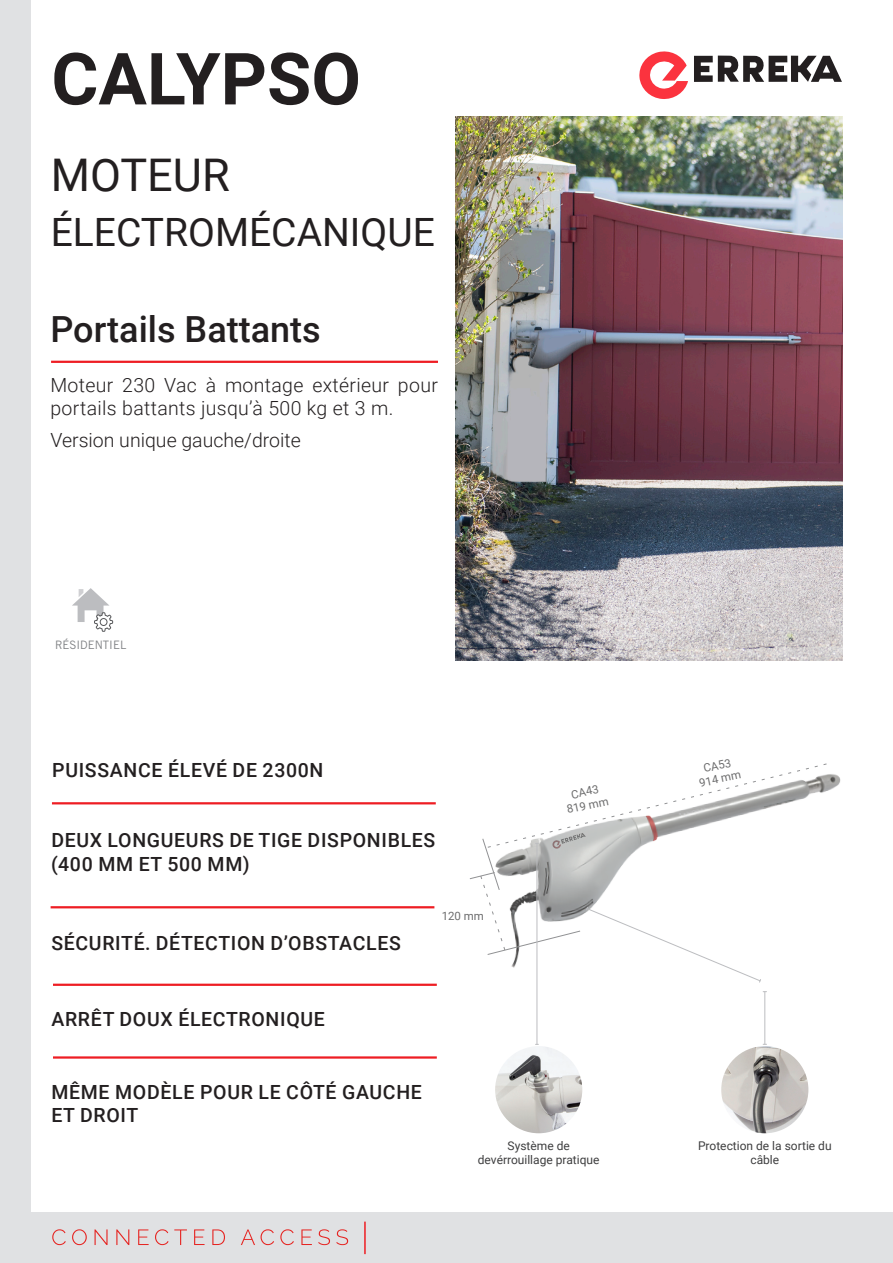
<style>
.page{position:relative;width:893px;height:1263px;background:#fff}
.page>*{position:absolute;margin:0;border:0;box-sizing:border-box;transform-origin:0 0}
.t1{font:700 72px "Roboto";color:#231f20}
.t2{font:45px "Roboto";color:#231f20}
.t3{font:39px "Roboto";color:#231f20}
.t4{font:500 36px "Roboto";color:#231f20}
.t5{font:500 19.5px/23.4px "Roboto";letter-spacing:.035em;color:#231f20}
.t6{font:300 19.5px/23.4px "Roboto";letter-spacing:.015em;color:#231f20}
.NOTAS_imagenes{font:12px/13.5px "Roboto";color:#3e3e3f;text-align:center}
.t7{font:11.55px "Trade Gothic";color:#808285}
.t8{font:11.55px "Roboto";color:#3e3e3f}
.t9{font:11.4px/13.8px "Roboto";color:#3e3e3f;text-align:center}
</style>
<div class="page">
<div style="left:0;top:0;width:31px;height:1263px;background:#e0e1e3"></div>
<div style="left:0;top:1212px;width:893px;height:50px;background:#e0e1e3"></div>
<svg style="left:52px;top:1229px;width:14px;height:16px"></svg>
<svg style="left:72px;top:1229px;width:15px;height:16px"></svg>
<svg style="left:95px;top:1229px;width:13px;height:16px"></svg>
<svg style="left:116px;top:1229px;width:13px;height:16px"></svg>
<svg style="left:138px;top:1229px;width:11px;height:16px"></svg>
<svg style="left:155px;top:1229px;width:32px;height:16px"></svg>
<svg style="left:194px;top:1229px;width:11px;height:16px"></svg>
<svg style="left:212px;top:1229px;width:13px;height:16px"></svg>
<svg style="left:241px;top:1229px;width:14px;height:16px"></svg>
<svg style="left:261px;top:1229px;width:13px;height:16px"></svg>
<svg style="left:280px;top:1229px;width:14px;height:16px"></svg>
<svg style="left:301px;top:1229px;width:11px;height:16px"></svg>
<svg style="left:318px;top:1229px;width:12px;height:16px"></svg>
<svg style="left:336px;top:1229px;width:12px;height:16px"></svg>
<hr style="left:364px;top:1221px;width:2px;height:33px;background:#ee1d23">
<hr style="left:52px;top:802px;width:384px;height:2px;background:#ee1d23">
<hr style="left:51px;top:906px;width:383px;height:2px;background:#ee1d23">
<hr style="left:53px;top:984px;width:384px;height:2px;background:#ee1d23">
<hr style="left:53px;top:1056px;width:384px;height:3px;background:#ee1d23">
<hr style="left:51px;top:361px;width:387px;height:2px;background:#ee1d23">
<svg style="left:72px;top:588px;width:42px;height:44px"></svg>
<svg style="left:639px;top:51px;width:49px;height:48px"></svg>
<svg style="left:694px;top:56px;width:148px;height:26px"></svg>
<img style="left:455px;top:116px;width:387px;height:544px">
<hr style="left:764px;top:992px;width:1px;height:52px;background:#bcbdc0">
<hr style="left:537px;top:843px;width:1px;height:201px;background:#bcbdc0">
<svg style="left:469px;top:763px;width:359px;height:220px"></svg>
<img style="left:495px;top:1046px;width:87px;height:87px;border-radius:44px">
<img style="left:721px;top:1046px;width:87px;height:87px;border-radius:44px">
<p class="t1" style="left:51px;top:28px;width:311px">CALYPSO</p>
<p class="t2" style="left:51px;top:143px;width:180px">MOTEUR</p>
<p class="t3" style="left:51px;top:205px;width:385px">ÉLECTROMÉCANIQUE</p>
<p class="t4" style="left:50px;top:304px;width:272px">Portails Battants</p>
<p class="t6" style="left:50px;top:372px;width:389px">Moteur 230 Vac à montage extérieur pour portails battants jusqu’à 500 kg et 3 m.</p>
<p class="t6" style="left:50px;top:427px;width:252px">Version unique gauche/droite</p>
<p class="t7" style="left:55px;top:638px;width:73px">RÉSIDENTIEL</p>
<p class="t5" style="left:52px;top:758px;width:273px">PUISSANCE ÉLEVÉ DE 2300N</p>
<p class="t5" style="left:51px;top:828px;width:386px">DEUX LONGUEURS DE TIGE DISPONIBLES (400 MM ET 500 MM)</p>
<p class="t5" style="left:51px;top:931px;width:351px">SÉCURITÉ. DÉTECTION D’OBSTACLES</p>
<p class="t8" style="left:442px;top:907px;width:44px">120 mm</p>
<p class="t5" style="left:51px;top:1006px;width:275px">ARRÊT DOUX ÉLECTRONIQUE</p>
<p class="t5" style="left:51px;top:1079px;width:372px">MÊME MODÈLE POUR LE CÔTÉ GAUCHE<br>ET DROIT</p>
<p class="t9" style="left:563px;top:789px;width:44px;rotate:-12deg">CA43<br>819 mm</p>
<p class="t9" style="left:695px;top:762px;width:44px;rotate:-12deg">CA53<br>914 mm</p>
<p class="NOTAS_imagenes" style="left:478px;top:1139px;width:123px">Système de devérrouillage pratique</p>
<p class="NOTAS_imagenes" style="left:698px;top:1139px;width:135px">Protection de la sortie du câble</p>
</div>
